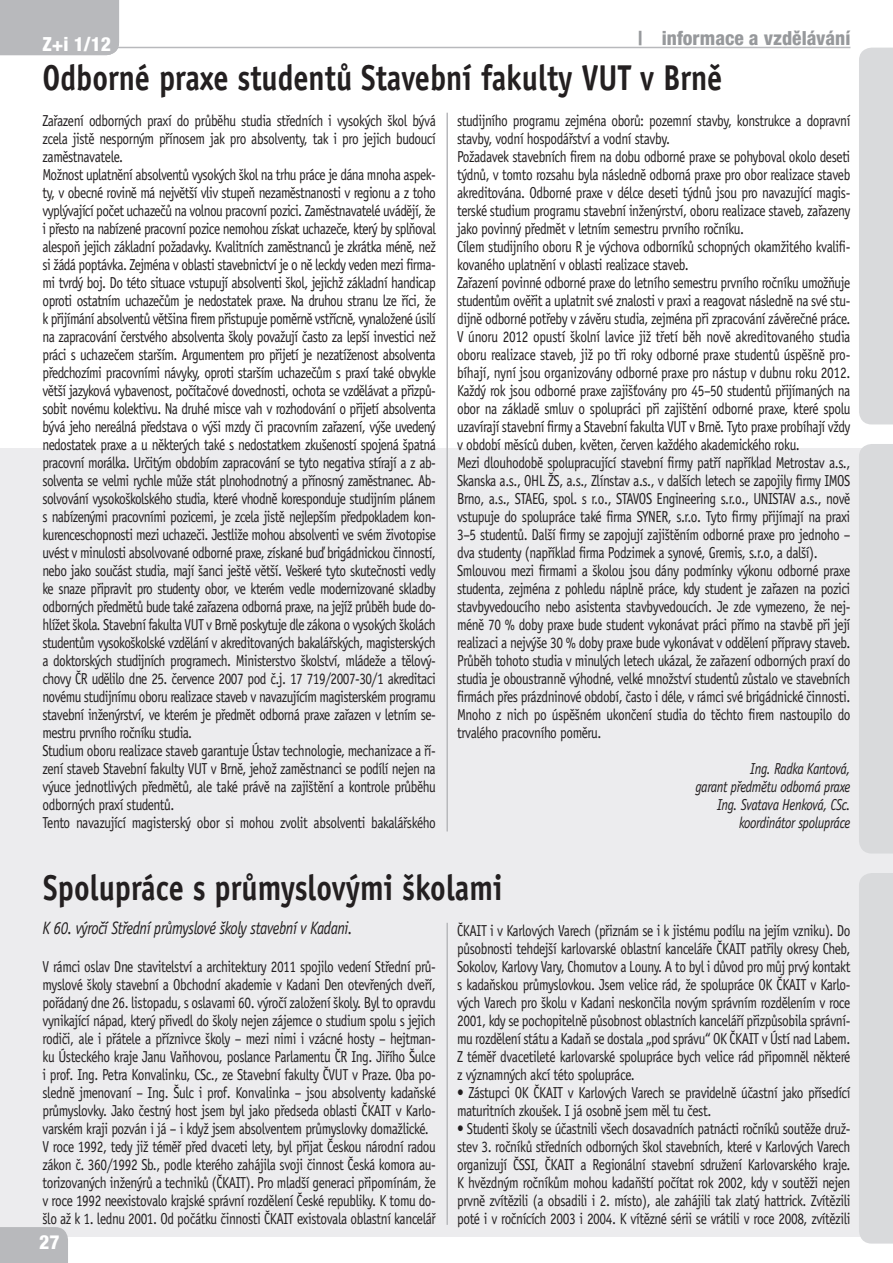
<style>
.page{position:relative;width:893px;height:1263px;background:#fff}
.page>*{position:absolute;margin:0;border:0;box-sizing:border-box;transform-origin:0 0}
.t1{font:700 36px "Officina Sans CE";color:#231f20;scale:.84 1}
.t2{font:800 condensed 19.5px "Helvetica Neue LT Pro";color:#97999c}
.t3{font:800 condensed 19.5px "Helvetica Neue LT Pro";color:#fff}
.t4{font:italic 18px "Officina Sans CE";letter-spacing:-.03em;color:#231f20;scale:.84 1}
.t5{font:15.9px/18px "Officina Sans CE";letter-spacing:-.03em;color:#231f20;scale:.84 1}
.t6{font:italic 15.9px/18px "Officina Sans CE";letter-spacing:-.03em;color:#231f20;text-align:right;scale:.84 1}
.s1{font-style:italic}
</style>
<div class="page">
<hr style="left:36px;top:47px;width:814px;height:1px;background:#b8b9bc">
<div style="left:0;top:448px;width:893px;height:789px;background:#ececee"></div>
<div style="left:0;top:0;width:119px;height:55px;background:#b8b9bc"></div>
<div style="left:859px;top:48px;width:34px;height:376px;background:#d9dadc"></div>
<div style="left:859px;top:873px;width:34px;height:370px;background:#d9dadc"></div>
<div style="left:859px;top:444px;width:34px;height:409px;background:#d9dadc"></div>
<div style="left:0;top:1227px;width:68px;height:36px;background:#b8b9bc"></div>
<hr style="left:446px;top:923px;width:2px;height:302px;background:#b8b9bc">
<hr style="left:446px;top:113px;width:2px;height:718px;background:#b8b9bc">
<p class="t3" style="left:43px;top:32px;width:70px">Z+i 1/12</p>
<p class="t2" style="left:638px;top:26px;width:214px">| informace a vzdělávání</p>
<h1 class="t1" style="left:43px;top:57px;width:811px">Odborné praxe studentů Stavební fakulty VUT v Brně</h1>
<p class="t5" style="left:42px;top:112px;width:470px">Zařazení odborných praxí do průběhu studia středních i vysokých škol bývá zcela jistě nesporným přínosem jak pro absolventy, tak i pro jejich budoucí zaměstnavatele.<br>Možnost uplatnění absolventů vysokých škol na trhu práce je dána mnoha aspek&shy;ty, v obecné rovině má největší vliv stupeň nezaměstnanosti v regionu a z toho vyplývající počet uchazečů na volnou pracovní pozici. Zaměstnavatelé uvádějí, že i přesto na nabízené pracovní pozice nemohou získat uchazeče, který by splňoval alespoň jejich základní požadavky. Kvalitních zaměstnanců je zkrátka méně, než si žádá poptávka. Zejména v oblasti stavebnictví je o ně leckdy veden mezi firma&shy;mi tvrdý boj. Do této situace vstupují absolventi škol, jejichž základní handicap oproti ostatním uchazečům je nedostatek praxe. Na druhou stranu lze říci, že k přijímání absolventů většina firem přistupuje poměrně vstřícně, vynaložené úsilí na zapracování čerstvého absolventa školy považují často za lepší investici než práci s uchazečem starším. Argumentem pro přijetí je nezatíženost absolventa předchozími pracovními návyky, oproti starším uchazečům s praxí také obvykle větší jazyková vybavenost, počítačové dovednosti, ochota se vzdělávat a přizpů&shy;sobit novému kolektivu. Na druhé misce vah v rozhodování o přijetí absolventa bývá jeho nereálná představa o výši mzdy či pracovním zařazení, výše uvedený nedostatek praxe a u některých také s nedostatkem zkušeností spojená špatná pracovní morálka. Určitým obdobím zapracování se tyto negativa stírají a z ab&shy;solventa se velmi rychle může stát plnohodnotný a přínosný zaměstnanec. Ab&shy;solvování vysokoškolského studia, které vhodně koresponduje studijním plánem s nabízenými pracovními pozicemi, je zcela jistě nejlepším předpokladem kon&shy;kurenceschopnosti mezi uchazeči. Jestliže mohou absolventi ve svém životopise uvést v minulosti absolvované odborné praxe, získané buď brigádnickou činností, nebo jako součást studia, mají šanci ještě větší. Veškeré tyto skutečnosti vedly ke snaze připravit pro studenty obor, ve kterém vedle modernizované skladby odborných předmětů bude také zařazena odborná praxe, na jejíž průběh bude do&shy;hlížet škola<span class="s1">.</span> Stavební fakulta VUT v Brně poskytuje dle zákona o vysokých školách studentům vysokoškolské vzdělání v akreditovaných bakalářských, magisterských a doktorských studijních programech. Ministerstvo školství, mládeže a tělový&shy;chovy ČR udělilo dne 25. července 2007 pod č.j. 17 719/2007-30/1 akreditaci novému studijnímu oboru realizace staveb v navazujícím magisterském programu stavební inženýrství, ve kterém je předmět odborná praxe zařazen v letním se&shy;mestru prvního ročníku studia.<br>Studium oboru realizace staveb garantuje Ústav technologie, mechanizace a ří&shy;zení staveb Stavební fakulty VUT v Brně, jehož zaměstnanci se podílí nejen na výuce jednotlivých předmětů, ale také právě na zajištění a kontrole průběhu odborných praxí studentů.<br>Tento navazující magisterský obor si mohou zvolit absolventi bakalářského</p>
<p class="t5" style="left:457px;top:112px;width:470px">studijního programu zejména oborů: pozemní stavby, konstrukce a dopravní stavby, vodní hospodářství a vodní stavby.<br>Požadavek stavebních firem na dobu odborné praxe se pohyboval okolo deseti týdnů, v tomto rozsahu byla následně odborná praxe pro obor realizace staveb akreditována. Odborné praxe v délce deseti týdnů jsou pro navazující magis&shy;terské studium programu stavební inženýrství, oboru realizace staveb, zařazeny jako povinný předmět v letním semestru prvního ročníku.<br>Cílem studijního oboru R je výchova odborníků schopných okamžitého kvalifi&shy;kovaného uplatnění v oblasti realizace staveb.<br>Zařazení povinné odborné praxe do letního semestru prvního ročníku umožňuje studentům ověřit a uplatnit své znalosti v praxi a reagovat následně na své stu&shy;dijně odborné potřeby v závěru studia, zejména při zpracování závěrečné práce.<br>V únoru 2012 opustí školní lavice již třetí běh nově akreditovaného studia oboru realizace staveb, již po tři roky odborné praxe studentů úspěšně pro&shy;bíhají, nyní jsou organizovány odborné praxe pro nástup v dubnu roku 2012.<br>Každý rok jsou odborné praxe zajišťovány pro 45–50 studentů přijímaných na obor na základě smluv o spolupráci při zajištění odborné praxe, které spolu uzavírají stavební firmy a Stavební fakulta VUT v Brně. Tyto praxe probíhají vždy v období měsíců duben, květen, červen každého akademického roku.<br>Mezi dlouhodobě spolupracující stavební firmy patří například Metrostav a.s. , Skanska a.s. , OHL ŽS, a.s. , Zlínstav a.s. , v dalších letech se zapojily firmy IMOS Brno, a.s., STAEG, spol. s r.o., STAVOS Engineering s. r.o., UNISTAV a.s., nově vstupuje do spolupráce také firma SYNER, s. r. o. Tyto firmy přijímají na praxi 3–5 studentů. Další firmy se zapojují zajištěním odborné praxe pro jednoho – dva studenty (například firma Podzimek a synové, Gremis, s. r. o, a další).<br>Smlouvou mezi firmami a školou jsou dány podmínky výkonu odborné praxe studenta, zejména z pohledu náplně práce, kdy student je zařazen na pozici stavbyvedoucího nebo asistenta stavbyvedoucích. Je zde vymezeno, že nej&shy;méně 70 % doby praxe bude student vykonávat práci přímo na stavbě při její realizaci a nejvýše 30 % doby praxe bude vykonávat v oddělení přípravy staveb.<br>Průběh tohoto studia v minulých letech ukázal, že zařazení odborných praxí do studia je oboustranně výhodné, velké množství studentů zůstalo ve stavebních firmách přes prázdninové období, často i déle, v rámci své brigádnické činnosti.<br>Mnoho z nich po úspěšném ukončení studia do těchto firem nastoupilo do trvalého pracovního poměru.</p>
<p class="t6" style="left:695px;top:760px;width:186px">Ing. Radka Kantová,<br>garant předmětu odborná praxe<br>Ing. Svatava Henková, CSc. koordinátor spolupráce</p>
<h1 class="t1" style="left:43px;top:867px;width:548px">Spolupráce s průmyslovými školami</h1>
<p class="t4" style="left:43px;top:917px;width:371px">K 60. výročí Střední průmyslové školy stavební v Kadani.</p>
<p class="t5" style="left:43px;top:958px;width:470px">V rámci oslav Dne stavitelství a architektury 2011 spojilo vedení Střední prů&shy;myslové školy stavební a Obchodní akademie v Kadani Den otevřených dveří, pořádaný dne 26. listopadu, s oslavami 60. výročí založení školy. Byl to opravdu vynikající nápad, který přivedl do školy nejen zájemce o studium spolu s jejich rodiči, ale i přátele a příznivce školy – mezi nimi i vzácné hosty – hejtman&shy;ku Ústeckého kraje Janu Vaňhovou, poslance Parlamentu ČR Ing. Jiřího Šulce i prof. Ing. Petra Konvalinku, CSc. , ze Stavební fakulty ČVUT v Praze. Oba po&shy;sledně jmenovaní – Ing. Šulc i prof. Konvalinka – jsou absolventy kadaňské průmyslovky. Jako čestný host jsem byl jako předseda oblasti ČKAIT v Karlo&shy;varském kraji pozván i já – i když jsem absolventem průmyslovky domažlické.<br>V roce 1992, tedy již téměř před dvaceti lety, byl přijat Českou národní radou zákon č. 360/1992 Sb. , podle kterého zahájila svoji činnost Česká komora au&shy;torizovaných inženýrů a techniků (ČKAIT). Pro mladší generaci připomínám, že v roce 1992 neexistovalo krajské správní rozdělení České republiky. K tomu do&shy;šlo až k 1. lednu 2001. Od počátku činnosti ČKAIT existovala oblastní kancelář</p>
<p class="t5" style="left:457px;top:922px;width:470px">ČKAIT i v Karlových Varech (přiznám se i k jistému podílu na jejím vzniku). Do působnosti tehdejší karlovarské oblastní kanceláře ČKAIT patřily okresy Cheb, Sokolov, Karlovy Vary, Chomutov a Louny. A to byl i důvod pro můj prvý kontakt s kadaňskou průmyslovkou. Jsem velice rád, že spolupráce OK ČKAIT v Karlo&shy;vých Varech pro školu v Kadani neskončila novým správním rozdělením v roce 2001, kdy se pochopitelně působnost oblastních kanceláří přizpůsobila správní&shy;mu rozdělení státu a Kadaň se dostala „pod správu“ OK ČKAIT v Ústí nad Labem.<br>Z téměř dvacetileté karlovarské spolupráce bych velice rád připomněl některé z významných akcí této spolupráce.</p>
<p class="t5" style="left:457px;top:1084px;width:470px">• Zástupci OK ČKAIT v Karlových Varech se pravidelně účastní jako přísedící maturitních zkoušek. I já osobně jsem měl tu čest.</p>
<p class="t5" style="left:457px;top:1120px;width:470px">• Studenti školy se účastnili všech dosavadních patnácti ročníků soutěže druž&shy;stev 3. ročníků středních odborných škol stavebních, které v Karlových Varech organizují ČSSI, ČKAIT a Regionální stavební sdružení Karlovarského kraje.<br>K hvězdným ročníkům mohou kadaňští počítat rok 2002, kdy v soutěži nejen prvně zvítězili (a obsadili i 2. místo), ale zahájili tak zlatý hattrick. Zvítězili poté i v ročnících 2003 i 2004. K vítězné sérii se vrátili v roce 2008, zvítězili</p>
<p class="t3" style="left:39px;top:1230px;width:22px">27</p>
</div>
